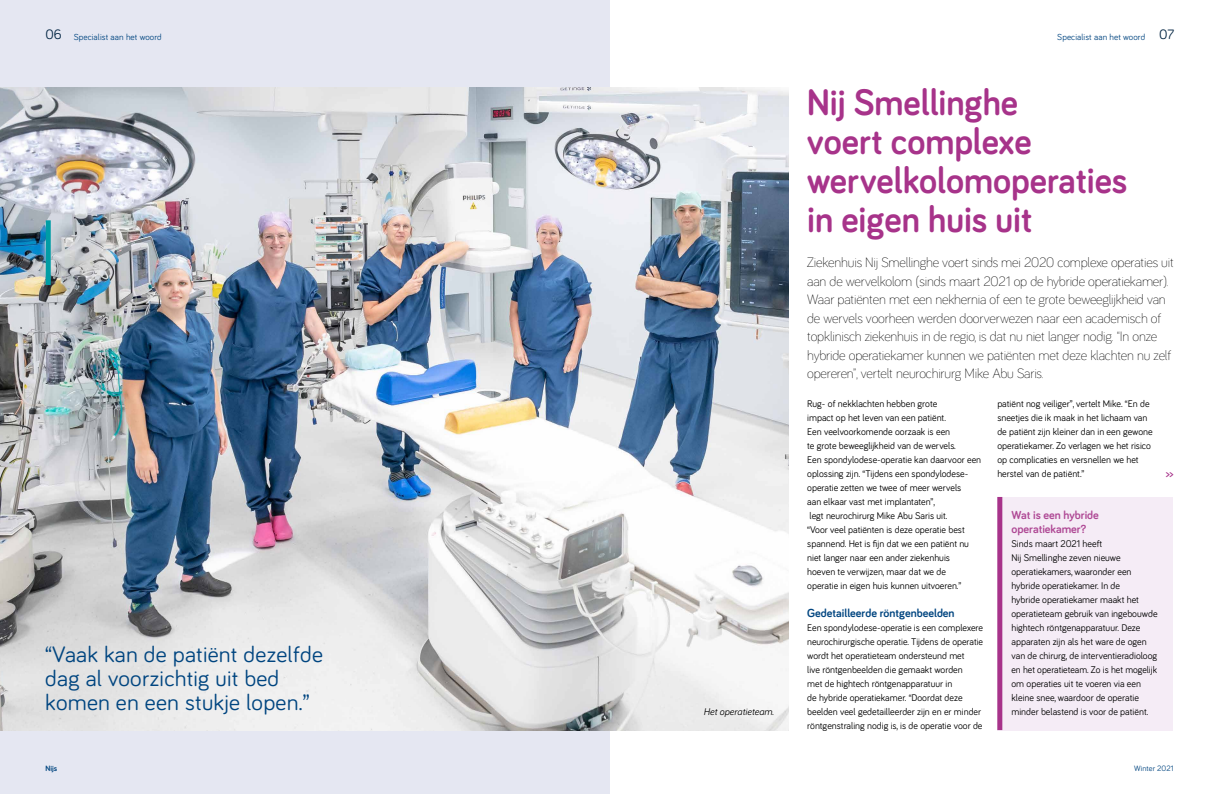
<style>
.page{position:relative;width:1219px;height:794px;background:#fff}
.page>*{position:absolute;margin:0;border:0;box-sizing:border-box;transform-origin:0 0}
.t1{font:700 38px/39px "Bariol";color:#a7338a;scale:.96 1}
.t2{font:23px/24px "Bariol";letter-spacing:.01em;color:#004580}
.t3{font:300 14px/18.5px "Bariol";letter-spacing:-.01em;color:#000}
.t4{font:14px "Bariol";color:#002341}
.t5{font:700 12px/14px "Bariol";color:#af4995}
.t6{font:700 12px "Bariol";color:#004580}
.t7{font:10px/14px "Bariol";color:#000}
.t8{font:italic 10px "Bariol";color:#000}
.t9{font:700 10px "Bariol";color:#a7338a}
.t10{font:9px "Bariol";letter-spacing:.01em;color:#004580}
.t11{font:8px "Bariol";letter-spacing:.01em;color:#004580}
.t12{font:700 8px "Bariol";color:#004580}
.s1{font-size:14px;color:#002341}
</style>
<div class="page">
<div style="left:0;top:0;width:609px;height:794px;background:#e5e7f2"></div>
<img style="left:0;top:87px;width:788px;height:643px">
<div style="left:46px;top:220px;width:5px;height:65px;background:#009da5"></div>
<div style="left:997px;top:497px;width:176px;height:233px;background:#f5ecf6"></div>
<div style="left:997px;top:497px;width:5px;height:233px;background:#a7338a"></div>
<div style="left:702px;top:706px;width:74px;height:13px;background:#f1f1f1"></div>
<h3 class="t4" style="left:45px;top:25px;width:18px">06</h3>
<p class="t10" style="left:1057px;top:31px;width:118px">Specialist aan het woord <span class="s1">07</span></p>
<p class="t10" style="left:74px;top:31px;width:90px">Specialist aan het woord</p>
<h1 class="t1" style="left:807px;top:81px;width:335px">Nij Smellinghe<br>voert complexe wervelkolomoperaties in eigen huis uit</h1>
<h2 class="t2" style="left:45px;top:641px;width:279px">“Vaak kan de patiënt dezelfde dag al voorzichtig uit bed komen en een stukje lopen.”</h2>
<p class="t12" style="left:45px;top:763px;width:14px">Nijs</p>
<p class="t8" style="left:703px;top:704px;width:72px">Het operatieteam.</p>
<p class="t3" style="left:807px;top:253px;width:368px">Ziekenhuis Nij Smellinghe voert sinds mei 2020 complexe operaties uit aan de wervelkolom (sinds maart 2021 op de hybride operatiekamer).<br>Waar patiënten met een nekhernia of een te grote beweeglijkheid van de wervels voorheen werden doorverwezen naar een academisch of topklinisch ziekenhuis in de regio, is dat nu niet langer nodig. “In onze hybride operatiekamer kunnen we patiënten met deze klachten nu zelf opereren”, vertelt neurochirurg Mike Abu Saris.</p>
<p class="t7" style="left:807px;top:396px;width:175px">Rug- of nekklachten hebben grote<br>impact op het leven van een patiënt.<br>Een veelvoorkomende oorzaak is een<br>te grote beweeglijkheid van de wervels.<br>Een spondylodese-operatie kan daarvoor een oplossing zijn. “Tijdens een spondylodese&shy;operatie zetten we twee of meer wervels<br>aan elkaar vast met implantaten”,<br>legt neurochirurg Mike Abu Saris uit.<br>“Voor veel patiënten is deze operatie best spannend. Het is fijn dat we een patiënt nu niet langer naar een ander ziekenhuis<br>hoeven te verwijzen, maar dat we de<br>operatie in eigen huis kunnen uitvoeren.”</p>
<p class="t6" style="left:807px;top:604px;width:149px">Gedetailleerde röntgenbeelden</p>
<p class="t7" style="left:807px;top:620px;width:177px">Een spondylodese-operatie is een complexere neurochirurgische operatie. Tijdens de operatie wordt het operatieteam ondersteund met<br>live röntgenbeelden die gemaakt worden<br>met de hightech röntgenapparatuur in<br>de hybride operatiekamer. “Doordat deze beelden veel gedetailleerder zijn en er minder röntgenstraling nodig is, is de operatie voor de</p>
<p class="t7" style="left:997px;top:396px;width:157px">patiënt nog veiliger”, vertelt Mike. “En de sneetjes die ik maak in het lichaam van de patiënt zijn kleiner dan in een gewone operatiekamer. Zo verlagen we het risico op complicaties en versnellen we het herstel van de patiënt.”</p>
<p class="t9" style="left:1166px;top:466px;width:9px">&gt;&gt;</p>
<p class="t5" style="left:1011px;top:507px;width:89px">Wat is een hybride operatiekamer?</p>
<p class="t7" style="left:1011px;top:536px;width:148px">Sinds maart 2021 heeft<br>Nij Smellinghe zeven nieuwe operatiekamers, waaronder een hybride operatiekamer. In de<br>hybride operatiekamer maakt het operatieteam gebruik van ingebouwde hightech röntgenapparatuur. Deze apparaten zijn als het ware de ogen van de chirurg, de interventieradioloog en het operatieteam. Zo is het mogelijk om operaties uit te voeren via een kleine snee, waardoor de operatie minder belastend is voor de patiënt.</p>
<p class="t11" style="left:1134px;top:763px;width:41px">Winter 2021</p>
</div>
